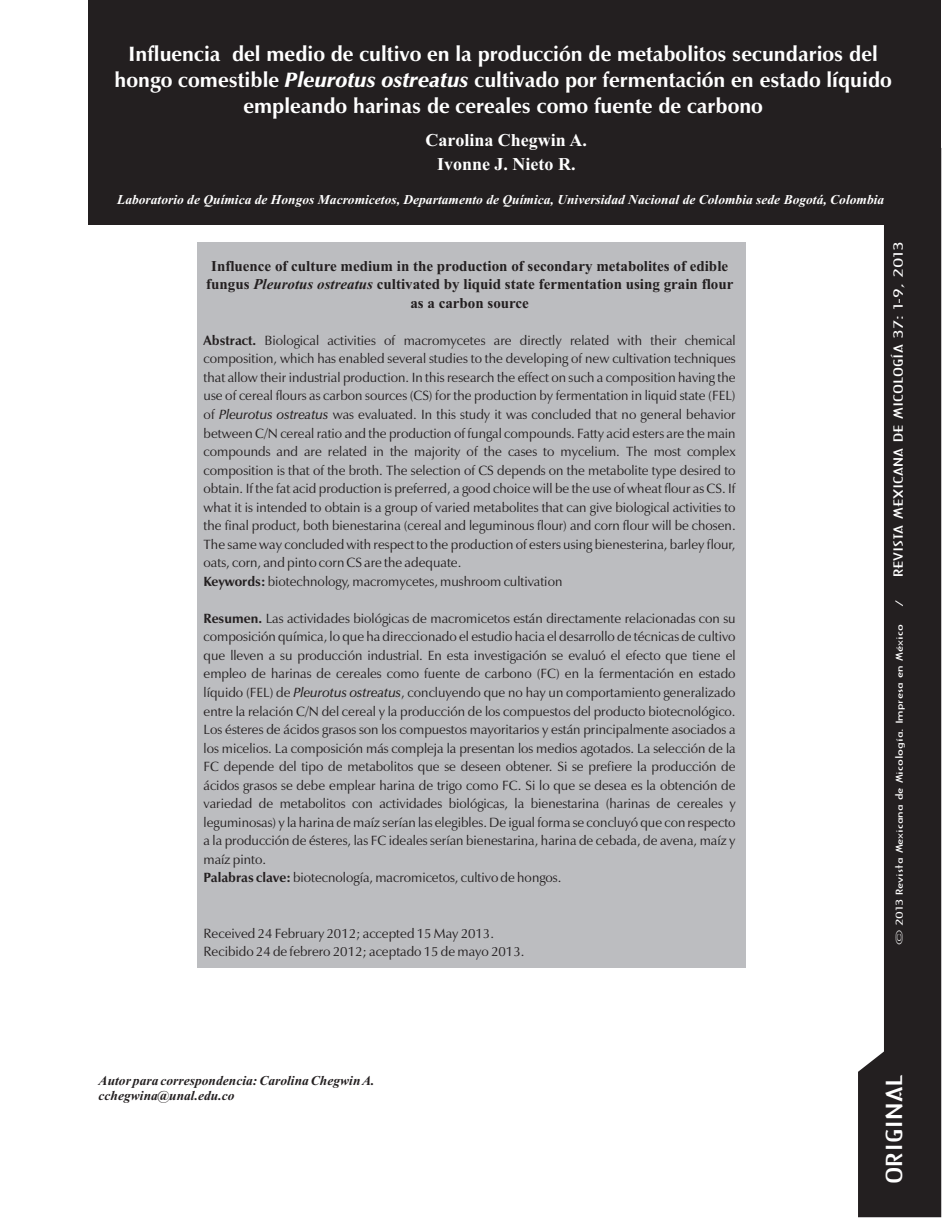
<style>
.page{position:relative;width:942px;height:1218px;background:#fff}
.page>*{position:absolute;margin:0;border:0;box-sizing:border-box;transform-origin:0 0}
.t1{font:700 21px/26px "Zapf Humanist 601 BT";color:#fff;text-align:center}
.t2{font:21px "Architecture Plain";color:#fff;scale:2 1}
.t3{font:700 18px/24px "Times New Roman";color:#fff;text-align:center}
.t4{font:700 15px/18.5px "Times New Roman";color:#231f20;text-align:center}
.t5{font:13.5px/18.5px "Zapf Humanist 601 BT";color:#231f20}
.t6{font:italic 700 13.5px "Times New Roman";color:#fff}
.t7{font:italic 700 13.5px/15px "Times New Roman";color:#231f20}
.t8{font:12px "Architecture Plain";color:#fff;scale:2 1}
.t9{font:9px "Architecture Plain";color:#fff;scale:2 1}
.s1{font-weight:900;font-style:italic}
.s2{font-style:italic}
.s3{font-weight:700}
.s4{font-weight:600;font-style:italic}
</style>
<div class="page">
<div style="left:88px;top:1px;width:852px;height:224px;background:#231f20"></div>
<div style="left:197px;top:242px;width:548px;height:726px;background:#bcbdc0"></div>
<svg style="left:858px;top:225px;width:82px;height:992px;fill:#231f20"></svg>
<h1 class="t1" style="left:114px;top:43px;width:778px">Influencia del medio de cultivo en la producción de metabolitos secundarios del hongo comestible <span class="s1">Pleurotus ostreatus</span> cultivado por fermentación en estado líquido empleando harinas de cereales como fuente de carbono</h1>
<h2 class="t3" style="left:425px;top:130px;width:163px">Carolina Chegwin A.<br>Ivonne J. Nieto R.</h2>
<p class="t6" style="left:117px;top:195px;width:768px">Laboratorio de Química de Hongos Macromicetos, Departamento de Química, Universidad Nacional de Colombia sede Bogotá, Colombia</p>
<p class="t4" style="left:206px;top:258px;width:528px">Influence of culture medium in the production of secondary metabolites of edible fungus <span class="s2">Pleurotus ostreatus</span> cultivated by liquid state fermentation using grain flour as a carbon source</p>
<p class="t5" style="left:203px;top:332px;width:533px"><span class="s3">Abstract.</span> Biological activities of macromycetes are directly related with their chemical composition, which has enabled several studies to the developing of new cultivation techniques that allow their industrial production. In this research the effect on such a composition having the use of cereal flours as carbon sources (CS) for the production by fermentation in liquid state (FEL) of <span class="s4">Pleurotus ostreatus</span> was evaluated. In this study it was concluded that no general behavior between C/N cereal ratio and the production of fungal compounds. Fatty acid esters are the main compounds and are related in the majority of the cases to mycelium. The most complex composition is that of the broth. The selection of CS depends on the metabolite type desired to obtain. If the fat acid production is preferred, a good choice will be the use of wheat flour as CS. If what it is intended to obtain is a group of varied metabolites that can give biological activities to the final product, both bienestarina (cereal and leguminous flour) and corn flour will be chosen.<br>The same way concluded with respect to the production of esters using bienesterina, barley flour, oats, corn, and pinto corn CS are the adequate.<br><span class="s3">Keywords:</span> biotechnology, macromycetes, mushroom cultivation</p>
<p class="t5" style="left:203px;top:610px;width:533px"><span class="s3">Resumen.</span> Las actividades biológicas de macromicetos están directamente relacionadas con su composición química, lo que ha direccionado el estudio hacia el desarrollo de técnicas de cultivo que lleven a su producción industrial. En esta investigación se evaluó el efecto que tiene el empleo de harinas de cereales como fuente de carbono (FC) en la fermentación en estado líquido (FEL) de <span class="s4">Pleurotus ostreatus</span>, concluyendo que no hay un comportamiento generalizado entre la relación C/N del cereal y la producción de los compuestos del producto biotecnológico.<br>Los ésteres de ácidos grasos son los compuestos mayoritarios y están principalmente asociados a los micelios. La composición más compleja la presentan los medios agotados. La selección de la FC depende del tipo de metabolitos que se deseen obtener. Si se prefiere la producción de ácidos grasos se debe emplear harina de trigo como FC. Si lo que se desea es la obtención de variedad de metabolitos con actividades biológicas, la bienestarina (harinas de cereales y leguminosas) y la harina de maíz serían las elegibles. De igual forma se concluyó que con respecto a la producción de ésteres, las FC ideales serían bienestarina, harina de cebada, de avena, maíz y maíz pinto.<br><span class="s3">Palabras clave:</span> biotecnología, macromicetos, cultivo de hongos.</p>
<p class="t5" style="left:203px;top:925px;width:322px">Received 24 February 2012; accepted 15 May 2013.<br>Recibido 24 de febrero 2012; aceptado 15 de mayo 2013.</p>
<p class="t7" style="left:99px;top:1074px;width:277px">Autor para correspondencia: Carolina Chegwin A. cchegwina@unal.edu.co</p>
<p class="t8" style="left:892px;top:577px;width:169px;rotate:-90deg">REVISTA MEXICANA DE MICOLOGÍA 37: 1-9, 2013</p>
<p class="t9" style="left:894px;top:607px;width:5px;rotate:-90deg">/</p>
<p class="t9" style="left:894px;top:945px;width:162px;rotate:-90deg">© 2013 Revista Mexicana de Micología. Impresa en México</p>
<h1 class="t2" style="left:884px;top:1184px;width:56px;rotate:-90deg">ORIGINAL</h1>
</div>
